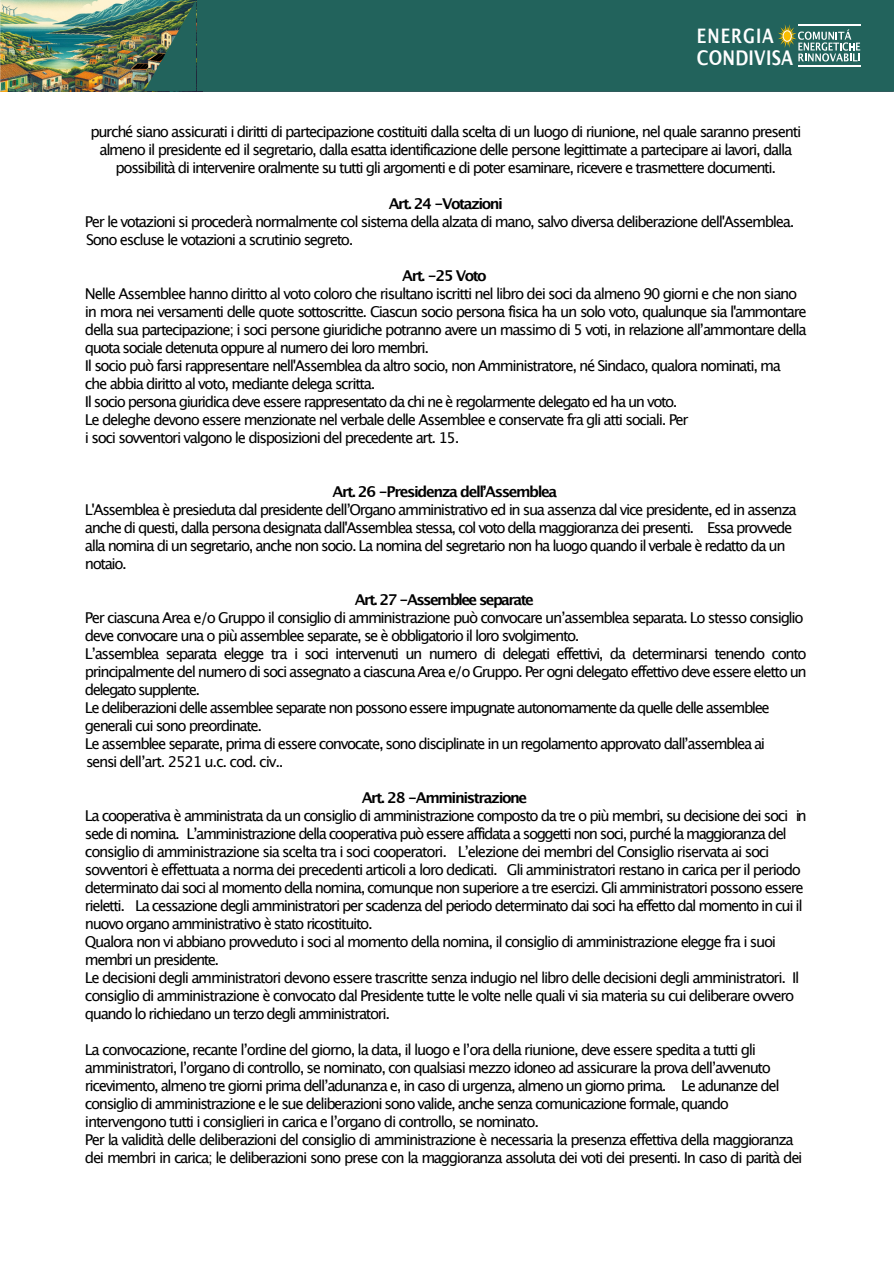
<style>
.page{position:relative;width:894px;height:1263px;background:#fff}
.page>*{position:absolute;margin:0;border:0;box-sizing:border-box;transform-origin:0 0}
.t1{font:700 20.25px "Lucida Grande";letter-spacing:.015em;color:#fff;scale:.81 1}
.t2{font:700 19.95px "Lucida Grande";letter-spacing:.06em;color:#fff;scale:.8 1}
.t3{font:15px/18px "Lucida Grande";letter-spacing:-.09em;color:#000}
.t4{font:700 15px "Lucida Grande";letter-spacing:-.095em;color:#000}
</style>
<div class="page">
<div style="left:164px;top:0;width:729px;height:91px;background:#22635c"></div>
<svg style="left:778px;top:24px;width:83px;height:38px"></svg>
<hr style="left:798px;top:24px;width:62px;height:2px;background:#fff">
<hr style="left:798px;top:65px;width:62px;height:2px;background:#fff">
<img style="left:0;top:0;width:144px;height:91px">
<img style="left:144px;top:0;width:53px;height:91px">
<h2 class="t2" style="left:704px;top:27px;width:98px">ENERGIA</h2>
<h1 class="t1" style="left:704px;top:49px;width:121px">CONDIVISA</h1>
<p class="t3" style="left:90px;top:124px;width:712px;text-align:center">purché siano assicurati i diritti di partecipazione costituiti dalla scelta di un luogo di riunione, nel quale saranno presenti almeno il presidente ed il segretario, dalla esatta identificazione delle persone legittimate a partecipare ai lavori, dalla possibilità di intervenire oralmente su tutti gli argomenti e di poter esaminare, ricevere e trasmettere documenti.</p>
<p class="t4" style="left:389px;top:197px;width:116px">Art. 24 -Votazioni</p>
<p class="t3" style="left:85px;top:214px;width:711px;line-height:17.5px">Per le votazioni si procederà normalmente col sistema della alzata di mano, salvo diversa deliberazione dell'Assemblea.<br>Sono escluse le votazioni a scrutinio segreto.</p>
<p class="t4" style="left:402px;top:270px;width:86px">Art. -25 Voto</p>
<p class="t3" style="left:85px;top:286px;width:723px">Nelle Assemblee hanno diritto al voto coloro che risultano iscritti nel libro dei soci da almeno 90 giorni e che non siano in mora nei versamenti delle quote sottoscritte. Ciascun socio persona fisica ha un solo voto, qualunque sia l'ammontare della sua partecipazione; i soci persone giuridiche potranno avere un massimo di 5 voti, in relazione allʼammontare della quota sociale detenuta oppure al numero dei loro membri.<br>Il socio può farsi rappresentare nell'Assemblea da altro socio, non Amministratore, né Sindaco, qualora nominati, ma che abbia diritto al voto, mediante delega scritta.<br>Il socio persona giuridica deve essere rappresentato da chi ne è regolarmente delegato ed ha un voto.<br>Le deleghe devono essere menzionate nel verbale delle Assemblee e conservate fra gli atti sociali. Per<br>i soci sovventori valgono le disposizioni del precedente art. 15.</p>
<p class="t4" style="left:332px;top:486px;width:226px">Art. 26 -Presidenza dellʼAssemblea</p>
<p class="t3" style="left:85px;top:502px;width:713px">L'Assemblea è presieduta dal presidente dellʼOrgano amministrativo ed in sua assenza dal vice presidente, ed in assenza anche di questi, dalla persona designata dall'Assemblea stessa, col voto della maggioranza dei presenti. Essa provvede alla nomina di un segretario, anche non socio. La nomina del segretario non ha luogo quando il verbale è redatto da un notaio.</p>
<p class="t4" style="left:355px;top:594px;width:180px">Art. 27 -Assemblee separate</p>
<p class="t3" style="left:85px;top:610px;width:723px">Per ciascuna Area e/o Gruppo il consiglio di amministrazione può convocare unʼassemblea separata. Lo stesso consiglio deve convocare una o più assemblee separate, se è obbligatorio il loro svolgimento.<br>Lʼassemblea separata elegge tra i soci intervenuti un numero di delegati effettivi, da determinarsi tenendo conto principalmente del numero di soci assegnato a ciascuna Area e/o Gruppo. Per ogni delegato effettivo deve essere eletto un delegato supplente.<br>Le deliberazioni delle assemblee separate non possono essere impugnate autonomamente da quelle delle assemblee generali cui sono preordinate.<br>Le assemblee separate, prima di essere convocate, sono disciplinate in un regolamento approvato dallʼassemblea ai<br>sensi dellʼart. 2521 u.c. cod. civ..</p>
<p class="t4" style="left:362px;top:791px;width:167px">Art. 28 -Amministrazione</p>
<p class="t3" style="left:85px;top:808px;width:723px">La cooperativa è amministrata da un consiglio di amministrazione composto da tre o più membri, su decisione dei soci in sede di nomina. Lʼamministrazione della cooperativa può essere affidata a soggetti non soci, purché la maggioranza del consiglio di amministrazione sia scelta tra i soci cooperatori. Lʼelezione dei membri del Consiglio riservata ai soci sovventori è effettuata a norma dei precedenti articoli a loro dedicati. Gli amministratori restano in carica per il periodo determinato dai soci al momento della nomina, comunque non superiore a tre esercizi. Gli amministratori possono essere rieletti. La cessazione degli amministratori per scadenza del periodo determinato dai soci ha effetto dal momento in cui il nuovo organo amministrativo è stato ricostituito.<br>Qualora non vi abbiano provveduto i soci al momento della nomina, il consiglio di amministrazione elegge fra i suoi membri un presidente.<br>Le decisioni degli amministratori devono essere trascritte senza indugio nel libro delle decisioni degli amministratori. Il consiglio di amministrazione è convocato dal Presidente tutte le volte nelle quali vi sia materia su cui deliberare ovvero quando lo richiedano un terzo degli amministratori.</p>
<p class="t3" style="left:85px;top:1042px;width:719px">La convocazione, recante lʼordine del giorno, la data, il luogo e lʼora della riunione, deve essere spedita a tutti gli amministratori, lʼorgano di controllo, se nominato, con qualsiasi mezzo idoneo ad assicurare la prova dellʼavvenuto ricevimento, almeno tre giorni prima dellʼadunanza e, in caso di urgenza, almeno un giorno prima. Le adunanze del consiglio di amministrazione e le sue deliberazioni sono valide, anche senza comunicazione formale, quando intervengono tutti i consiglieri in carica e lʼorgano di controllo, se nominato.<br>Per la validità delle deliberazioni del consiglio di amministrazione è necessaria la presenza effettiva della maggioranza dei membri in carica; le deliberazioni sono prese con la maggioranza assoluta dei voti dei presenti. In caso di parità dei</p>
</div>
